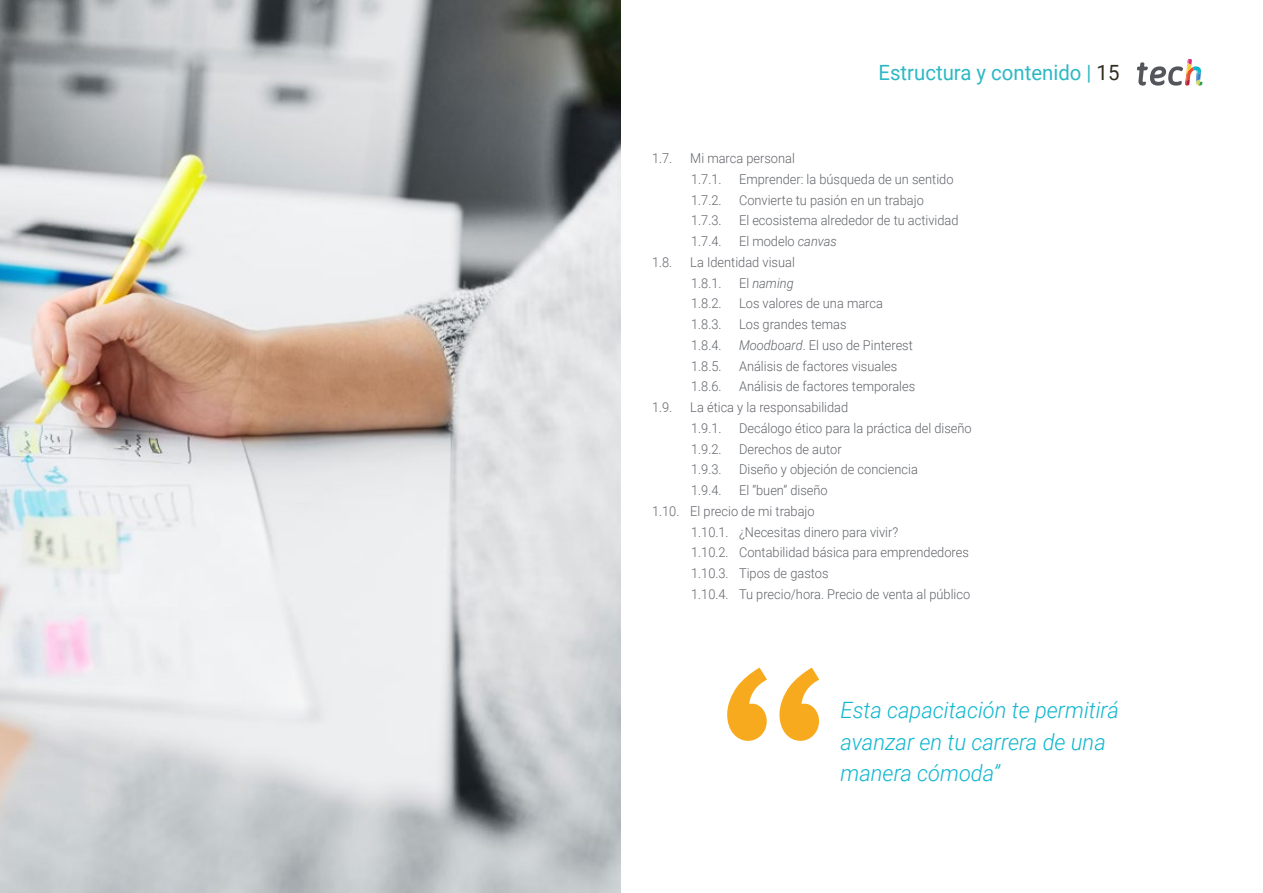
<style>
.page{position:relative;width:1263px;height:893px;background:#fff}
.page>*{position:absolute;margin:0;border:0;box-sizing:border-box;transform-origin:0 0}
.t1{font:italic 300 22.5px/31.5px "Roboto";color:#0fb6cf}
.t2{font:21px "Roboto";color:#2db8c5}
.t3{font:300 13.5px/20.7px "Roboto";color:#61646a;scale:.95 1}
.t4{font:italic 300 13.5px "Roboto";color:#61646a;scale:.95 1}
.s1{color:#312e20}
.s2{font-style:italic}
.s3{font-style:normal}
</style>
<div class="page">
<img style="left:0;top:0;width:621px;height:893px">
<svg style="left:1137px;top:59px;width:65px;height:27px"></svg>
<svg style="left:727px;top:668px;width:92px;height:73px"></svg>
<h2 class="t2" style="left:878px;top:57px;width:242px">Estructura y contenido | <span class="s1">15</span></h2>
<p class="t3" style="left:652px;top:148px;width:23px">1.7.</p>
<p class="t3" style="left:690px;top:148px;width:112px">Mi marca personal<br>1.7.1.</p>
<p class="t3" style="left:739px;top:168px;width:227px">Emprender: la búsqueda de un sentido</p>
<p class="t3" style="left:691px;top:189px;width:34px">1.7.2.</p>
<p class="t3" style="left:739px;top:189px;width:196px">Convierte tu pasión en un trabajo</p>
<p class="t3" style="left:691px;top:210px;width:34px">1.7.3.</p>
<p class="t3" style="left:739px;top:210px;width:233px">El ecosistema alrededor de tu actividad</p>
<p class="t3" style="left:691px;top:231px;width:34px">1.7.4.</p>
<p class="t3" style="left:739px;top:231px;width:105px">El modelo <span class="s2">canvas</span></p>
<p class="t3" style="left:652px;top:251px;width:23px">1.8.</p>
<p class="t3" style="left:690px;top:251px;width:112px">La Identidad visual<br>1.8.1.</p>
<p class="t4" style="left:739px;top:273px;width:59px"><span class="s3">El</span> naming</p>
<p class="t3" style="left:691px;top:293px;width:34px">1.8.2.</p>
<p class="t3" style="left:739px;top:293px;width:153px">Los valores de una marca</p>
<p class="t3" style="left:691px;top:314px;width:34px">1.8.3.</p>
<p class="t3" style="left:739px;top:314px;width:115px">Los grandes temas</p>
<p class="t3" style="left:691px;top:334px;width:34px">1.8.4.</p>
<p class="t3" style="left:739px;top:334px;width:184px"><span class="s2">Moodboard</span>. El uso de Pinterest</p>
<p class="t3" style="left:691px;top:355px;width:34px">1.8.5.</p>
<p class="t3" style="left:739px;top:355px;width:168px">Análisis de factores visuales</p>
<p class="t3" style="left:691px;top:376px;width:34px">1.8.6.</p>
<p class="t3" style="left:739px;top:376px;width:187px">Análisis de factores temporales</p>
<p class="t3" style="left:652px;top:397px;width:23px">1.9.</p>
<p class="t3" style="left:690px;top:397px;width:168px">La ética y la responsabilidad<br>1.9.1.</p>
<p class="t3" style="left:739px;top:417px;width:246px">Decálogo ético para la práctica del diseño</p>
<p class="t3" style="left:691px;top:438px;width:34px">1.9.2.</p>
<p class="t3" style="left:739px;top:438px;width:109px">Derechos de autor</p>
<p class="t3" style="left:691px;top:459px;width:34px">1.9.3.</p>
<p class="t3" style="left:739px;top:459px;width:190px">Diseño y objeción de conciencia</p>
<p class="t3" style="left:691px;top:480px;width:34px">1.9.4.</p>
<p class="t3" style="left:739px;top:480px;width:95px">El “buen” diseño</p>
<p class="t3" style="left:652px;top:500px;width:173px">1.10. El precio de mi trabajo</p>
<p class="t3" style="left:691px;top:521px;width:220px">1.10.1. ¿Necesitas dinero para vivir?</p>
<p class="t3" style="left:691px;top:542px;width:294px">1.10.2. Contabilidad básica para emprendedores</p>
<p class="t3" style="left:691px;top:563px;width:146px">1.10.3. Tipos de gastos</p>
<p class="t3" style="left:691px;top:583px;width:295px">1.10.4. Tu precio/hora. Precio de venta al público</p>
<h1 class="t1" style="left:840px;top:694px;width:280px">Esta capacitación te permitirá avanzar en tu carrera de una manera cómoda”</h1>
</div>
